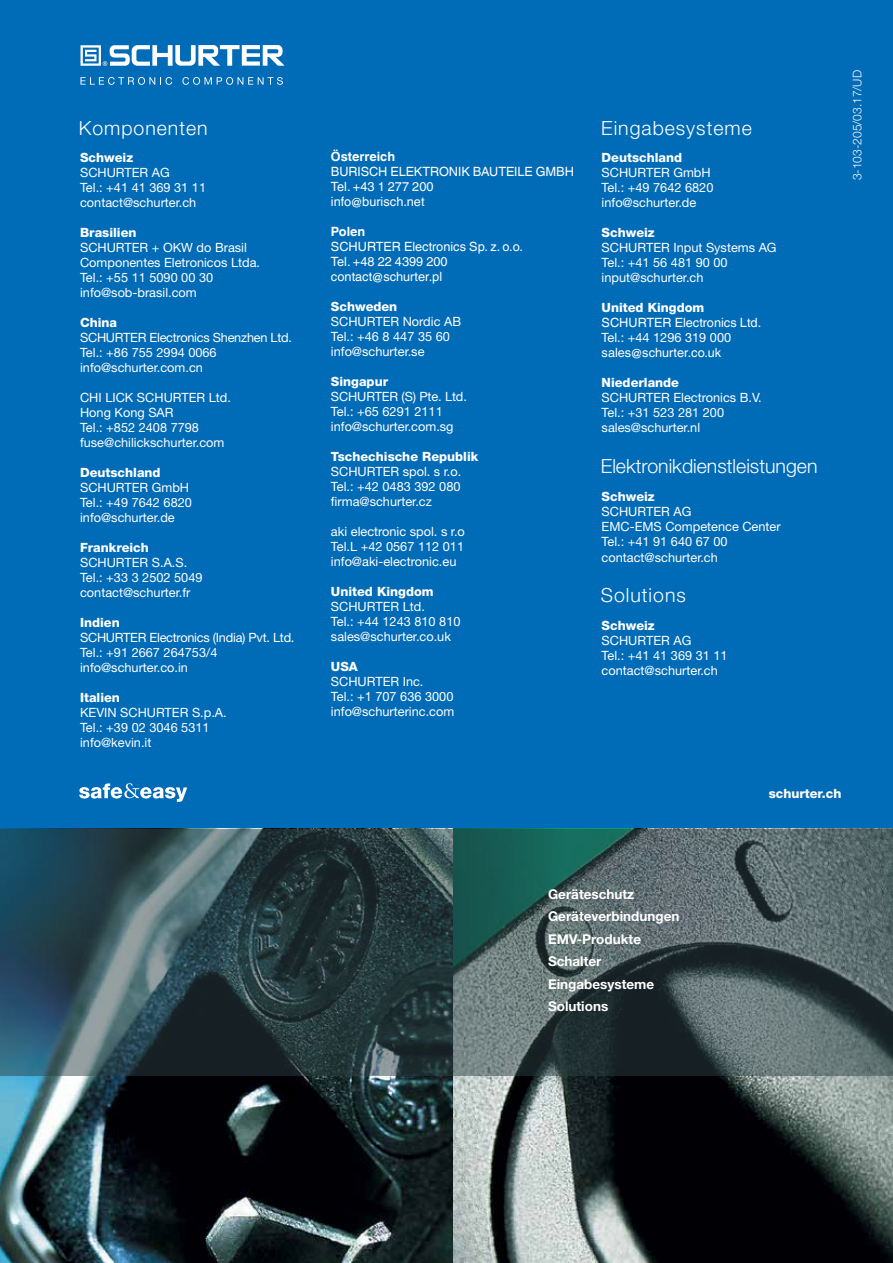
<style>
.page{position:relative;width:893px;height:1263px;background:#fff}
.page>*{position:absolute;margin:0;border:0;box-sizing:border-box;transform-origin:0 0}
.t1{font:300 19.5px "Helvetica Neue LT";letter-spacing:.05em;color:#fff}
.t2{font:300 19.5px "Helvetica Neue LT";color:#fff}
.t3{font:700 13.5px/22.5px "Helvetica Neue LT";color:#fff}
.t4{font:12.75px/15px "Helvetica Neue LT";color:#fff}
.t5{font:800 12.75px "Helvetica Neue LT";color:#fff}
.t6{font:12.75px/15px "Helvetica World";color:#fff}
.t7{font:12.75px/15px "Helvetica Neue LT";letter-spacing:-.02em;color:#fff}
.t8{font:700 12.75px "Helvetica World";color:#fff}
.t9{font:300 12px "Helvetica Neue LT";color:#fff}
</style>
<div class="page">
<div style="left:0;top:0;width:893px;height:829px;background:#006bb6"></div>
<img style="left:0;top:1075px;width:453px;height:188px">
<svg style="left:453px;top:1075px;width:440px;height:188px;background:#484f50"></svg>
<svg style="left:0;top:829px;width:893px;height:246px;background:#3c5256"></svg>
<svg style="left:81px;top:45px;width:204px;height:21px"></svg>
<svg style="left:81px;top:77px;width:91px;height:8px"></svg>
<svg style="left:182px;top:77px;width:101px;height:8px"></svg>
<svg style="left:79px;top:783px;width:108px;height:19px"></svg>
<h1 class="t1" style="left:79px;top:116px;width:130px">Komponenten</h1>
<h1 class="t1" style="left:601px;top:116px;width:152px">Eingabesysteme</h1>
<p class="t5" style="left:602px;top:150px;width:82px">Deutschland</p>
<p class="t4" style="left:602px;top:165px;width:113px">SCHURTER GmbH<br>Tel.: +49 7642 6820 info@schurter.de</p>
<p class="t5" style="left:602px;top:225px;width:55px">Schweiz</p>
<p class="t4" style="left:602px;top:240px;width:176px">SCHURTER Input Systems AG<br>Tel.: +41 56 481 90 00 input@schurter.ch</p>
<p class="t5" style="left:602px;top:300px;width:104px">United Kingdom</p>
<p class="t6" style="left:602px;top:315px;width:161px">SCHURTER Electronics Ltd.</p>
<p class="t4" style="left:602px;top:330px;width:131px">Tel.: +44 1296 319 000</p>
<p class="t6" style="left:602px;top:345px;width:121px">sales@schurter.co.uk</p>
<p class="t5" style="left:602px;top:375px;width:79px">Niederlande</p>
<p class="t4" style="left:602px;top:390px;width:162px">SCHURTER Electronics B.V.<br>Tel.: +31 523 281 200 sales@schurter.nl</p>
<p class="t8" style="left:331px;top:149px;width:66px">Österreich</p>
<p class="t6" style="left:331px;top:164px;width:245px">BURISCH ELEKTRONIK BAUTEILE GMBH<br>Tel. +43 1 277 200<br>info@burisch.net</p>
<p class="t8" style="left:331px;top:224px;width:36px">Polen</p>
<p class="t6" style="left:331px;top:239px;width:193px">SCHURTER Electronics Sp. z. o.o.<br>Tel. +48 22 4399 200 contact@schurter.pl</p>
<p class="t5" style="left:331px;top:299px;width:68px">Schweden</p>
<p class="t4" style="left:331px;top:314px;width:132px">SCHURTER Nordic AB<br>Tel.: +46 8 447 35 60 info@schurter.se</p>
<p class="t5" style="left:331px;top:374px;width:59px">Singapur</p>
<p class="t4" style="left:331px;top:389px;width:137px">SCHURTER (S) Pte. Ltd.<br>Tel.: +65 6291 2111 info@schurter.com.sg</p>
<p class="t5" style="left:331px;top:449px;width:149px">Tschechische Republik</p>
<p class="t4" style="left:331px;top:464px;width:132px;text-align:justify">SCHURTER spol. s r.o.<br>Tel.: +42 0483 392 080 firma@schurter.cz</p>
<p class="t4" style="left:331px;top:524px;width:135px;text-align:justify">aki electronic spol. s r.o Tel.L +42 0567 112 011 info@aki-electronic.eu</p>
<p class="t5" style="left:331px;top:584px;width:104px">United Kingdom</p>
<p class="t4" style="left:331px;top:599px;width:131px">SCHURTER Ltd.<br>Tel.: +44 1243 810 810 sales@schurter.co.uk</p>
<p class="t5" style="left:331px;top:659px;width:28px">USA</p>
<p class="t4" style="left:331px;top:674px;width:125px">SCHURTER Inc.<br>Tel.: +1 707 636 3000 info@schurterinc.com</p>
<p class="t5" style="left:80px;top:150px;width:55px">Schweiz</p>
<p class="t4" style="left:80px;top:165px;width:128px">SCHURTER AG<br>Tel.: +41 41 369 31 11 contact@schurter.ch</p>
<p class="t5" style="left:80px;top:225px;width:58px">Brasilien</p>
<p class="t4" style="left:80px;top:240px;width:181px">SCHURTER + OKW do Brasil<br>Componentes Eletronicos Ltda.<br>Tel.: +55 11 5090 00 30 info@sob-brasil.com</p>
<p class="t5" style="left:80px;top:315px;width:39px">China</p>
<p class="t7" style="left:80px;top:330px;width:213px">SCHURTER Electronics Shenzhen Ltd.<br>Tel.: +86 755 2994 0066 info@schurter.com.cn</p>
<p class="t4" style="left:80px;top:390px;width:152px">CHI LICK SCHURTER Ltd.<br>Hong Kong SAR<br>Tel.: +852 2408 7798 fuse@chilickschurter.com</p>
<p class="t5" style="left:80px;top:465px;width:82px">Deutschland</p>
<p class="t4" style="left:80px;top:480px;width:113px">SCHURTER GmbH<br>Tel.: +49 7642 6820 info@schurter.de</p>
<p class="t5" style="left:80px;top:540px;width:70px">Frankreich</p>
<p class="t4" style="left:80px;top:555px;width:124px">SCHURTER S.A.S.<br>Tel.: +33 3 2502 5049 contact@schurter.fr</p>
<p class="t5" style="left:80px;top:615px;width:41px">Indien</p>
<p class="t7" style="left:80px;top:630px;width:216px">SCHURTER Electronics (India) Pvt. Ltd.<br>Tel.: +91 2667 264753/4 info@schurter.co.in</p>
<p class="t5" style="left:80px;top:690px;width:41px">Italien</p>
<p class="t4" style="left:80px;top:705px;width:148px">KEVIN SCHURTER S.p.A.<br>Tel.: +39 02 3046 5311 info@kevin.it</p>
<h1 class="t2" style="left:601px;top:454px;width:218px">Elektronikdienstleistungen</h1>
<p class="t5" style="left:602px;top:489px;width:55px">Schweiz</p>
<p class="t4" style="left:602px;top:504px;width:181px">SCHURTER AG<br>EMC-EMS Competence Center<br>Tel.: +41 91 640 67 00</p>
<p class="t4" style="left:602px;top:550px;width:118px">contact@schurter.ch</p>
<h1 class="t1" style="left:601px;top:583px;width:87px">Solutions</h1>
<p class="t5" style="left:602px;top:617px;width:55px">Schweiz</p>
<p class="t4" style="left:602px;top:632px;width:128px">SCHURTER AG<br>Tel.: +41 41 369 31 11 contact@schurter.ch</p>
<p class="t9" style="left:850px;top:180px;width:112px;rotate:-90deg">3-103-205/03.17/UD</p>
<p class="t5" style="left:769px;top:786px;width:74px">schurter.ch</p>
<p class="t3" style="left:548px;top:882px;width:133px">Geräteschutz<br>Geräteverbindungen<br>EMV-Produkte<br>Schalter<br>Eingabesysteme<br>Solutions</p>
</div>
